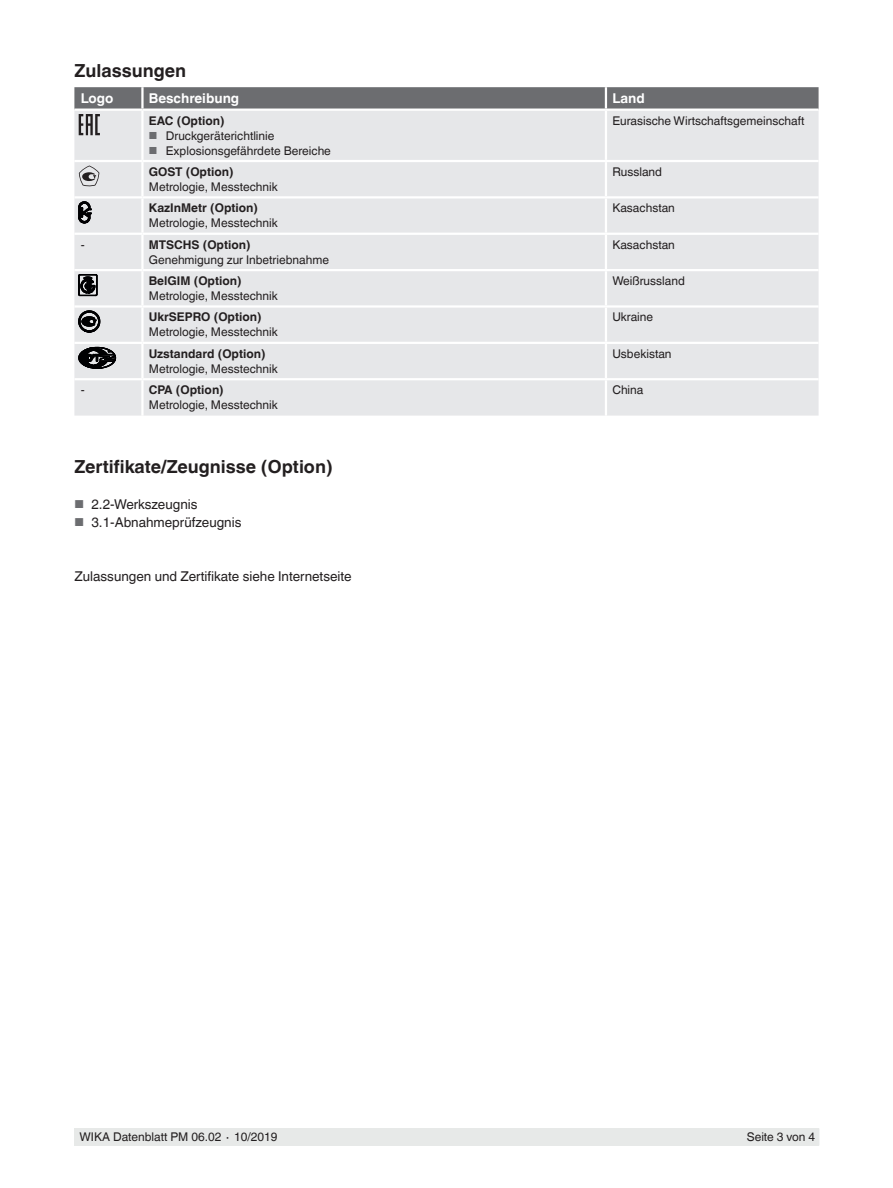
<style>
.page{position:relative;width:893px;height:1188px;background:#fff}
.page>*{position:absolute;margin:0;border:0;box-sizing:border-box;transform-origin:0 0}
.t1{font:700 18px "Helvetica World";color:#231f20}
.t2{font:13.5px "Helvetica World";color:#231f20}
.t3{font:700 13.5px "Helvetica World";color:#fff}
.t4{font:12px "Helvetica World";color:#231f20}
.t5{font:700 12px "Helvetica World";color:#231f20}
.s1{font-size:10.2px;color:#6c6d70}
.s2{font-size:11.55px;color:#6c6d70}
</style>
<div class="page">
<div style="left:75px;top:1128px;width:744px;height:17px;background:#e7e9e8"></div>
<div style="left:74px;top:135px;width:745px;height:281px;background:#e6e7e9"></div>
<hr style="left:142px;top:160px;width:464px;height:2px;background:#fff">
<hr style="left:142px;top:196px;width:464px;height:3px;background:#fff">
<hr style="left:142px;top:378px;width:464px;height:2px;background:#fff">
<hr style="left:141px;top:199px;width:3px;height:34px;background:#fff">
<hr style="left:605px;top:199px;width:2px;height:34px;background:#fff">
<hr style="left:141px;top:271px;width:3px;height:34px;background:#fff">
<hr style="left:605px;top:271px;width:2px;height:34px;background:#fff">
<hr style="left:141px;top:380px;width:3px;height:36px;background:#fff">
<hr style="left:605px;top:380px;width:2px;height:36px;background:#fff">
<hr style="left:142px;top:305px;width:464px;height:3px;background:#fff">
<hr style="left:141px;top:308px;width:3px;height:34px;background:#fff">
<hr style="left:606px;top:305px;width:213px;height:3px;background:#fff">
<hr style="left:605px;top:308px;width:2px;height:34px;background:#fff">
<hr style="left:142px;top:342px;width:464px;height:2px;background:#fff">
<hr style="left:606px;top:342px;width:213px;height:2px;background:#fff">
<hr style="left:74px;top:305px;width:68px;height:3px;background:#fff">
<hr style="left:74px;top:342px;width:68px;height:2px;background:#fff">
<hr style="left:74px;top:269px;width:68px;height:2px;background:#fff">
<hr style="left:142px;top:269px;width:464px;height:2px;background:#fff">
<hr style="left:606px;top:269px;width:213px;height:2px;background:#fff">
<hr style="left:74px;top:233px;width:68px;height:2px;background:#fff">
<hr style="left:142px;top:233px;width:464px;height:2px;background:#fff">
<hr style="left:141px;top:235px;width:3px;height:34px;background:#fff">
<hr style="left:606px;top:233px;width:213px;height:2px;background:#fff">
<hr style="left:605px;top:235px;width:2px;height:34px;background:#fff">
<hr style="left:141px;top:344px;width:3px;height:34px;background:#fff">
<hr style="left:605px;top:344px;width:2px;height:34px;background:#fff">
<hr style="left:74px;top:196px;width:68px;height:3px;background:#fff">
<hr style="left:74px;top:378px;width:68px;height:2px;background:#fff">
<hr style="left:606px;top:196px;width:213px;height:3px;background:#fff">
<hr style="left:606px;top:378px;width:213px;height:2px;background:#fff">
<hr style="left:606px;top:160px;width:213px;height:2px;background:#fff">
<hr style="left:74px;top:160px;width:68px;height:2px;background:#fff">
<hr style="left:605px;top:111px;width:2px;height:49px;background:#fff">
<hr style="left:605px;top:162px;width:2px;height:34px;background:#fff">
<hr style="left:141px;top:111px;width:3px;height:49px;background:#fff">
<hr style="left:141px;top:162px;width:3px;height:34px;background:#fff">
<svg style="left:74px;top:87px;width:745px;height:48px;background:#b0b1b3"></svg>
<svg style="left:79px;top:166px;width:20px;height:21px"></svg>
<svg style="left:79px;top:202px;width:12px;height:21px"></svg>
<svg style="left:79px;top:274px;width:18px;height:22px"></svg>
<svg style="left:79px;top:311px;width:21px;height:21px"></svg>
<svg style="left:79px;top:347px;width:37px;height:22px"></svg>
<h1 class="t1" style="left:74px;top:60px;width:113px">Zulassungen</h1>
<p class="t3" style="left:81px;top:91px;width:34px">Logo</p>
<p class="t3" style="left:149px;top:91px;width:92px">Beschreibung</p>
<p class="t3" style="left:612px;top:91px;width:34px">Land</p>
<p class="t5" style="left:149px;top:113px;width:77px">EAC (Option)</p>
<p class="t4" style="left:149px;top:128px;width:127px"><span class="s1">■</span> Druckgeräterichtlinie</p>
<p class="t4" style="left:149px;top:143px;width:184px"><span class="s1">■</span> Explosionsgefährdete Bereiche</p>
<p class="t4" style="left:612px;top:113px;width:194px">Eurasische Wirtschaftsgemeinschaft</p>
<p class="t5" style="left:149px;top:165px;width:86px">GOST (Option)</p>
<p class="t4" style="left:149px;top:180px;width:130px">Metrologie, Messtechnik</p>
<p class="t4" style="left:612px;top:165px;width:51px">Russland</p>
<p class="t5" style="left:149px;top:201px;width:111px">KazInMetr (Option)</p>
<p class="t4" style="left:149px;top:216px;width:130px">Metrologie, Messtechnik</p>
<p class="t4" style="left:612px;top:201px;width:64px">Kasachstan</p>
<p class="t4" style="left:81px;top:238px;width:5px">-</p>
<p class="t5" style="left:149px;top:238px;width:103px">MTSCHS (Option)</p>
<p class="t4" style="left:149px;top:253px;width:182px">Genehmigung zur Inbetriebnahme</p>
<p class="t4" style="left:612px;top:238px;width:64px">Kasachstan</p>
<p class="t5" style="left:149px;top:274px;width:94px">BelGIM (Option)</p>
<p class="t4" style="left:149px;top:289px;width:130px">Metrologie, Messtechnik</p>
<p class="t4" style="left:612px;top:274px;width:74px">Weißrussland</p>
<p class="t5" style="left:149px;top:310px;width:114px">UkrSEPRO (Option)</p>
<p class="t4" style="left:149px;top:325px;width:130px">Metrologie, Messtechnik</p>
<p class="t4" style="left:612px;top:310px;width:42px">Ukraine</p>
<p class="t5" style="left:149px;top:347px;width:118px">Uzstandard (Option)</p>
<p class="t4" style="left:149px;top:362px;width:130px">Metrologie, Messtechnik</p>
<p class="t4" style="left:612px;top:347px;width:61px">Usbekistan</p>
<p class="t4" style="left:81px;top:383px;width:5px">-</p>
<p class="t5" style="left:149px;top:383px;width:76px">CPA (Option)</p>
<p class="t4" style="left:149px;top:398px;width:130px">Metrologie, Messtechnik</p>
<p class="t4" style="left:612px;top:383px;width:33px">China</p>
<h1 class="t1" style="left:74px;top:456px;width:260px">Zertifikate/Zeugnisse (Option)</h1>
<p class="t2" style="left:74px;top:496px;width:125px"><span class="s2">■</span> 2.2-Werkszeugnis</p>
<p class="t2" style="left:74px;top:514px;width:169px"><span class="s2">■</span> 3.1-Abnahmeprüfzeugnis</p>
<p class="t2" style="left:74px;top:568px;width:279px">Zulassungen und Zertifikate siehe Internetseite</p>
<p class="t4" style="left:80px;top:1130px;width:200px">WIKA Datenblatt PM 06.02 ∙ 10/2019</p>
<p class="t4" style="left:747px;top:1130px;width:70px">Seite 3 von 4</p>
</div>
